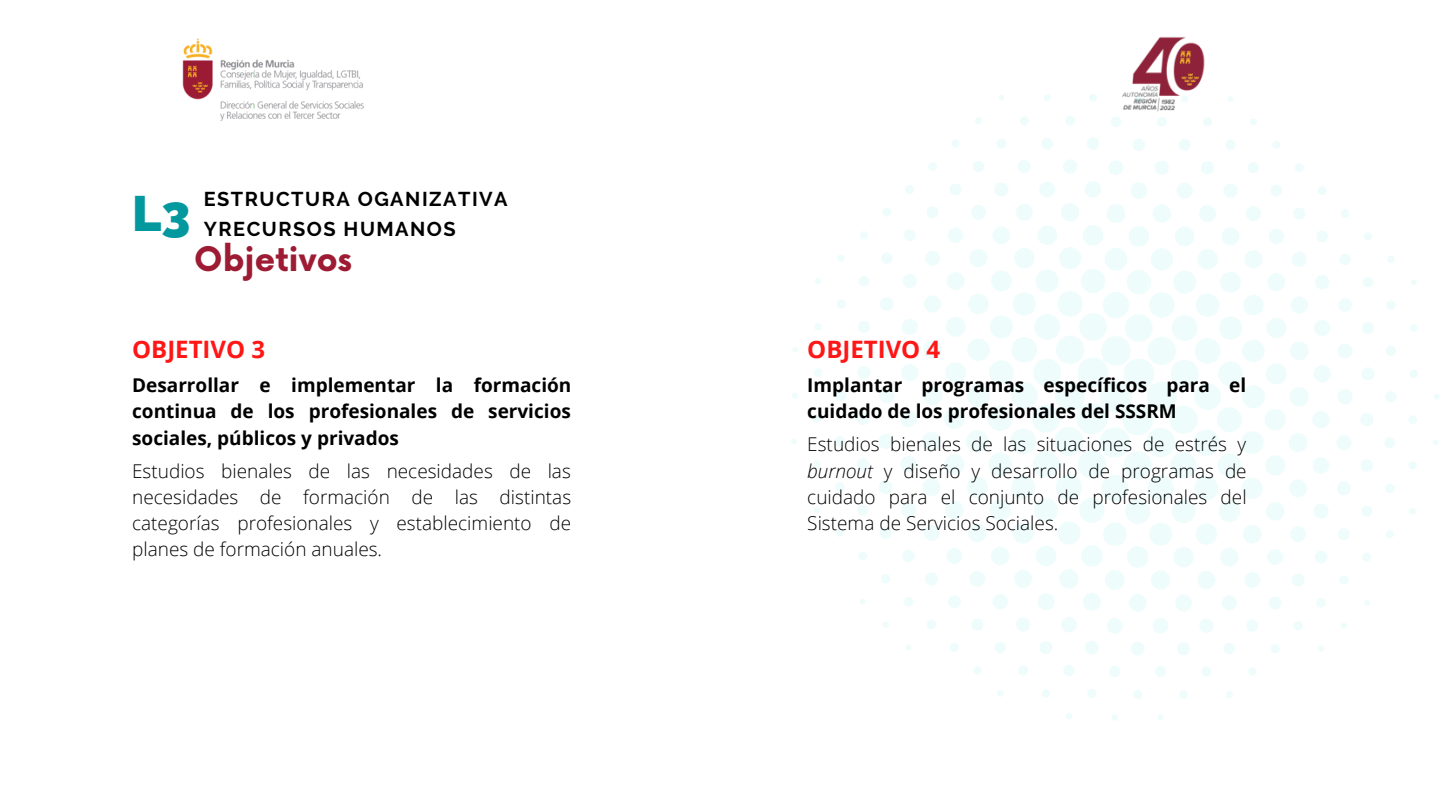
<style>
.page{position:relative;width:1440px;height:810px;background:#fff}
.page>*{position:absolute;margin:0;border:0;box-sizing:border-box;transform-origin:0 0}
.t1{font:800 50px "Raleway";color:#03989e}
.t2{font:700 33px "Now";color:#9d1c34}
.t3{font:700 24px "Open Sans";color:#ff1616}
.t4{font:700 20px/30px "Raleway";letter-spacing:.075em;color:#000}
.t5{font:300 19px/26.2px "Open Sans";color:#000;text-align:justify}
.t6{font:700 19px/26.2px "Open Sans";color:#000;text-align:justify}
.s1{font-style:italic}
</style>
<div class="page">
<img style="left:1123px;top:36px;width:82px;height:58px">
<img style="left:182px;top:38px;width:182px;height:83px">
<svg style="left:791px;top:94px;width:649px;height:627px"></svg>
<h1 class="t1" style="left:132px;top:184px;width:60px">L3</h1>
<p class="t4" style="left:204px;top:184px;width:306px">ESTRUCTURA OGANIZATIVA<br>YRECURSOS HUMANOS</p>
<h2 class="t2" style="left:194px;top:242px;width:159px">Objetivos</h2>
<p class="t3" style="left:132px;top:332px;width:135px">OBJETIVO 3</p>
<p class="t6" style="left:132px;top:372px;width:441px">Desarrollar e implementar la formación continua de los profesionales de servicios sociales, públicos y privados</p>
<p class="t5" style="left:132px;top:457px;width:441px">Estudios bienales de las necesidades de las necesidades de formación de las distintas categorías profesionales y establecimiento de planes de formación anuales.</p>
<p class="t3" style="left:807px;top:332px;width:135px">OBJETIVO 4</p>
<p class="t6" style="left:807px;top:372px;width:440px">Implantar programas específicos para el cuidado de los profesionales del SSSRM</p>
<p class="t5" style="left:807px;top:431px;width:441px">Estudios bienales de las situaciones de estrés y <span class="s1">burnout</span> y diseño y desarrollo de programas de cuidado para el conjunto de profesionales del Sistema de Servicios Sociales.</p>
</div>
